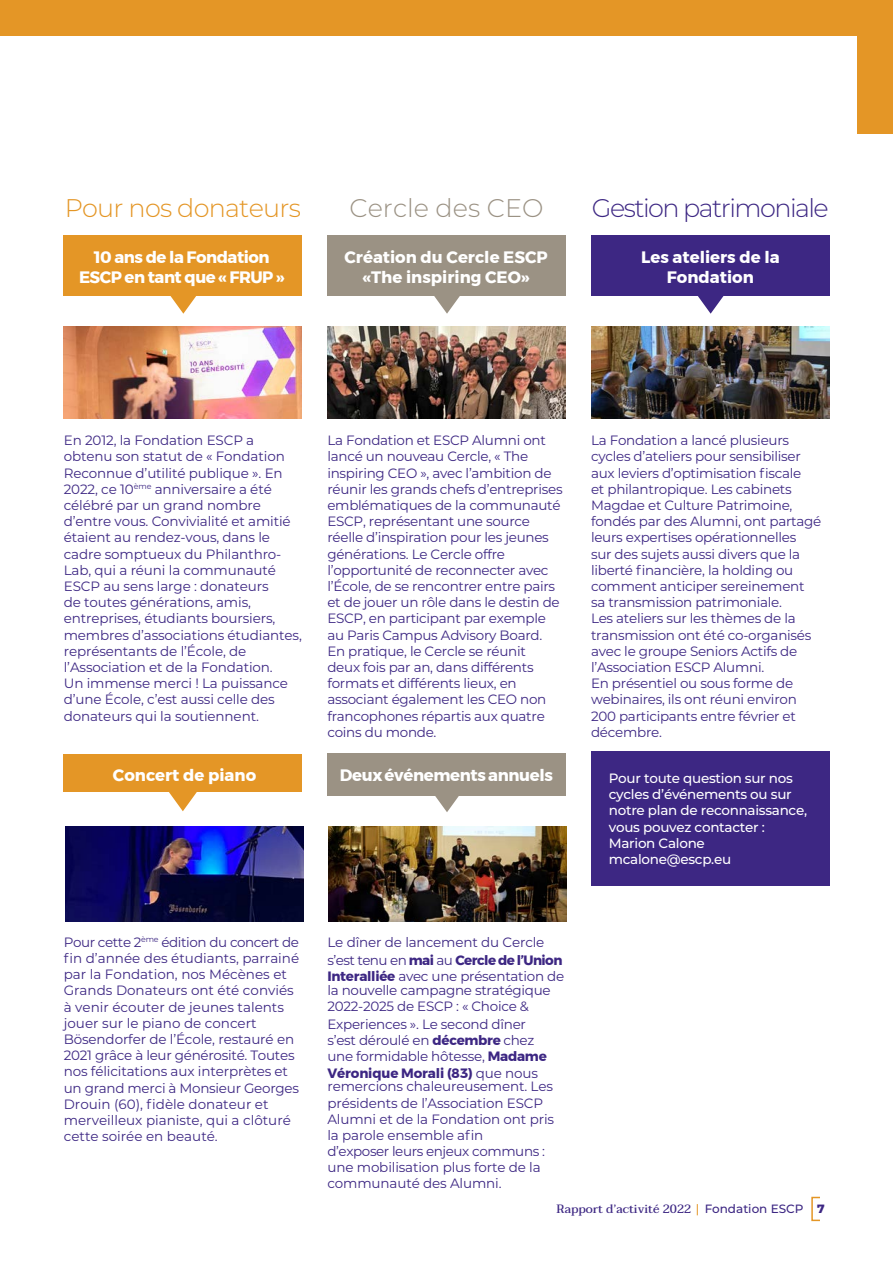
<style>
.page{position:relative;width:893px;height:1263px;background:#fff}
.page>*{position:absolute;margin:0;border:0;box-sizing:border-box;transform-origin:0 0}
.t1{font:300 25.5px "Montserrat";letter-spacing:-.06em;color:#3d2783}
.t2{font:300 25.5px "Montserrat";letter-spacing:-.03em;color:#e49626}
.t3{font:300 25.5px "Montserrat";color:#9b9284}
.t4{font:700 16.5px/19.8px "Montserrat";color:#fff;text-align:center}
.t5{font:700 16.5px/19.8px "Montserrat";letter-spacing:-.03em;color:#fff;text-align:center}
.t6{font:700 16.5px "Montserrat";letter-spacing:-.02em;color:#fff}
.t7{font:13.5px/16.2px "Montserrat";letter-spacing:-.02em;color:#3d2783}
.t8{font:13.5px/16.2px "Montserrat";color:#3d2783}
.t9{font:500 13.5px/16.2px "Montserrat";letter-spacing:-.02em;color:#fff}
.t10{font:500 12px "Taviraj";color:#3d2783}
.s1{font-weight:700}
.s2{font-family:"Montserrat";color:#e49626}
.s3{font-family:"Montserrat"}
.s4{font-family:"Montserrat";font-weight:800}
</style>
<div class="page">
<div style="left:811px;top:1197px;width:10px;height:24px;border:2px solid #e49626"></div>
<div style="left:591px;top:751px;width:238px;height:134px;background:#3d2783"></div>
<div style="left:64px;top:235px;width:238px;height:60px;background:#e49626"></div>
<div style="left:327px;top:235px;width:239px;height:60px;background:#9b9284"></div>
<div style="left:327px;top:753px;width:239px;height:43px;background:#9b9284"></div>
<div style="left:591px;top:235px;width:238px;height:60px;background:#3d2783"></div>
<div style="left:0;top:0;width:893px;height:36px;background:#e49626"></div>
<div style="left:857px;top:0;width:36px;height:134px;background:#e49626"></div>
<svg style="left:107px;top:295px;width:153px;height:19px"></svg>
<svg style="left:371px;top:295px;width:152px;height:19px"></svg>
<svg style="left:435px;top:796px;width:24px;height:16px"></svg>
<svg style="left:634px;top:295px;width:153px;height:19px"></svg>
<img style="left:66px;top:826px;width:238px;height:96px">
<img style="left:328px;top:826px;width:238px;height:96px">
<img style="left:64px;top:327px;width:238px;height:91px">
<img style="left:327px;top:327px;width:239px;height:91px">
<img style="left:591px;top:327px;width:238px;height:91px">
<div style="left:64px;top:753px;width:238px;height:38px;background:#e49626"></div>
<svg style="left:107px;top:791px;width:152px;height:20px"></svg>
<h1 class="t2" style="left:65px;top:190px;width:238px">Pour nos donateurs</h1>
<h1 class="t3" style="left:349px;top:190px;width:195px">Cercle des CEO</h1>
<h1 class="t1" style="left:592px;top:190px;width:238px">Gestion patrimoniale</h1>
<p class="t5" style="left:79px;top:247px;width:207px">10 ans de la Fondation<br>ESCP en tant que « FRUP »</p>
<p class="t4" style="left:345px;top:247px;width:205px">Création du Cercle ESCP «The inspiring CEO»</p>
<p class="t4" style="left:641px;top:247px;width:140px">Les ateliers de la<br>Fondation</p>
<p class="t7" style="left:64px;top:432px;width:240px">En 2012, la Fondation ESCP a obtenu son statut de « Fondation<br>Reconnue d’utilité publique ». En<br>2022, ce 10<sup>ème</sup> anniversaire a été célébré par un grand nombre d’entre vous. Convivialité et amitié étaient au rendez-vous, dans le cadre somptueux du Philanthro-<br>Lab, qui a réuni la communauté<br>ESCP au sens large : donateurs<br>de toutes générations, amis, entreprises, étudiants boursiers, membres d’associations étudiantes, représentants de l’École, de l’Association et de la Fondation.<br>Un immense merci ! La puissance d’une École, c’est aussi celle des donateurs qui la soutiennent.</p>
<p class="t4" style="left:113px;top:765px;width:145px">Concert de piano</p>
<p class="t7" style="left:327px;top:432px;width:237px">La Fondation et ESCP Alumni ont lancé un nouveau Cercle, « The inspiring CEO », avec l’ambition de réunir les grands chefs d’entreprises emblématiques de la communauté<br>ESCP, représentant une source réelle d’inspiration pour les jeunes générations. Le Cercle offre l’opportunité de reconnecter avec l’École, de se rencontrer entre pairs et de jouer un rôle dans le destin de<br>ESCP, en participant par exemple au Paris Campus Advisory Board.<br>En pratique, le Cercle se réunit<br>deux fois par an, dans différents formats et différents lieux, en associant également les CEO non francophones répartis aux quatre coins du monde.</p>
<p class="t7" style="left:591px;top:432px;width:232px">La Fondation a lancé plusieurs cycles d’ateliers pour sensibiliser aux leviers d’optimisation fiscale<br>et philantropique. Les cabinets<br>Magdae et Culture Patrimoine, fondés par des Alumni, ont partagé leurs expertises opérationnelles<br>sur des sujets aussi divers que la liberté financière, la holding ou comment anticiper sereinement sa transmission patrimoniale.<br>Les ateliers sur les thèmes de la transmission ont été co-organisés avec le groupe Seniors Actifs de l’Association ESCP Alumni.<br>En présentiel ou sous forme de webinaires, ils ont réuni environ<br>200 participants entre février et décembre.</p>
<p class="t9" style="left:609px;top:769px;width:200px">Pour toute question sur nos cycles d’événements ou sur notre plan de reconnaissance, vous pouvez contacter :<br>Marion Calone mcalone@escp.eu</p>
<p class="t6" style="left:340px;top:761px;width:215px">Deux événements annuels</p>
<p class="t8" style="left:64px;top:933px;width:237px">Pour cette 2<sup>ème</sup> édition du concert de fin d’année des étudiants, parrainé par la Fondation, nos Mécènes et Grands Donateurs ont été conviés à venir écouter de jeunes talents jouer sur le piano de concert Bösendorfer de l’École, restauré en 2021 grâce à leur générosité. Toutes nos félicitations aux interprètes et un grand merci à Monsieur Georges Drouin (60), fidèle donateur et merveilleux pianiste, qui a clôturé cette soirée en beauté.</p>
<p class="t7" style="left:327px;top:932px;width:237px;line-height:18.5px">Le dîner de lancement du Cercle s’est tenu en <span class="s1">mai</span> au <span class="s1">Cercle de l’Union</span></p>
<p class="t7" style="left:327px;top:969px;width:238px;line-height:13.8px"><span class="s1">Interalliée</span> avec une présentation de la nouvelle campagne stratégique</p>
<p class="t7" style="left:327px;top:996px;width:203px;line-height:18.3px">2022-2025 de ESCP : « Choice &amp;<br>Experiences ». Le second dîner</p>
<p class="t7" style="left:327px;top:1032px;width:221px">s’est déroulé en <span class="s1">décembre</span> chez une formidable hôtesse, <span class="s1">Madame<br>Véronique Morali (83)</span> que nous</p>
<p class="t7" style="left:327px;top:1078px;width:228px">remercions chaleureusement. Les présidents de l’Association ESCP<br>Alumni et de la Fondation ont pris la parole ensemble afin<br>d’exposer leurs enjeux communs : une mobilisation plus forte de la communauté des Alumni.</p>
<p class="t10" style="left:556px;top:1199px;width:270px">Rapport d’activité 2022 <span class="s2">|</span> <span class="s3">Fondation ESCP</span> <span class="s4">7</span></p>
</div>
